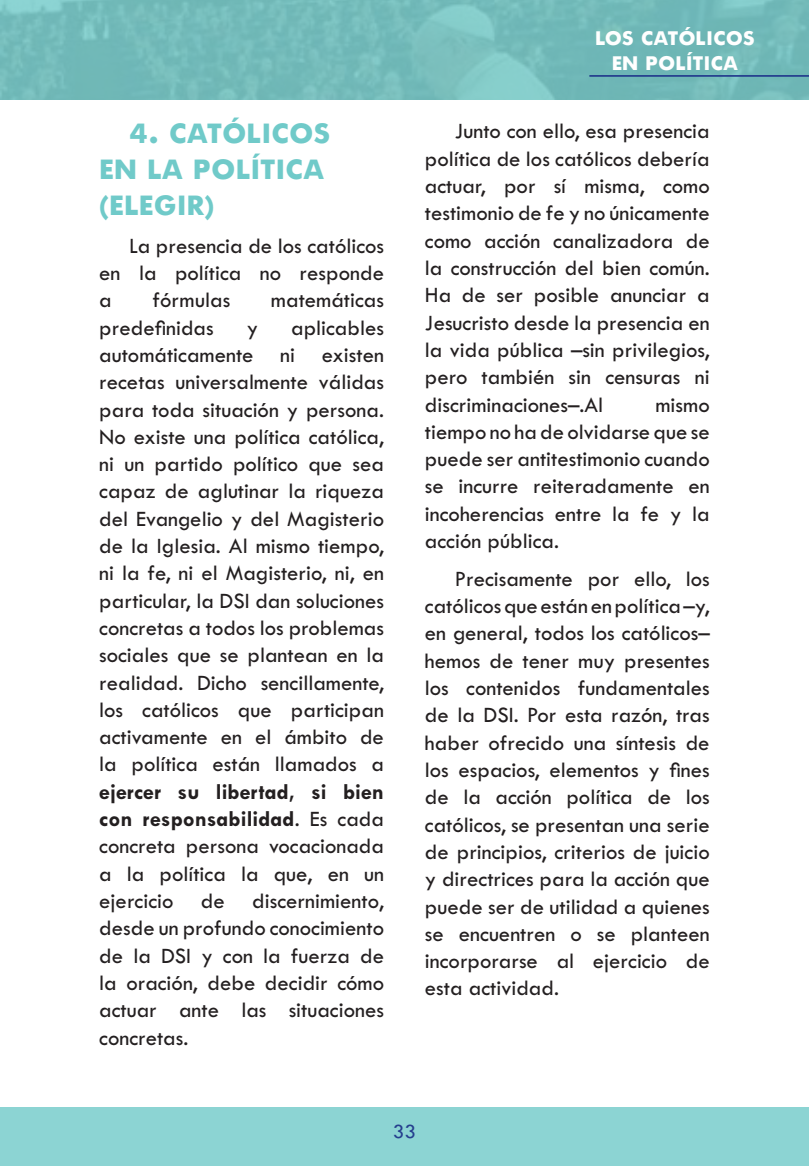
<style>
.page{position:relative;width:809px;height:1166px;background:#fff}
.page>*{position:absolute;margin:0;border:0;box-sizing:border-box;transform-origin:0 0}
.t1{font:800 29.75px/35.7px "Tw Cen MT Std";color:#70cac9}
.t2{font:22.75px/27.3px "Tw Cen MT Std";color:#231f20;text-align:justify}
.t3{font:800 21px/24.5px "Tw Cen MT Std";color:#fff;text-align:center}
.t4{font:21px "Tw Cen MT Std";color:#253f8e}
.s1{font-weight:700}
</style>
<div class="page">
<svg style="left:0;top:0;width:809px;height:99px;background:#74bbba"></svg>
<div style="left:0;top:1107px;width:809px;height:59px;background:#8cd4d3"></div>
<hr style="left:589px;top:75px;width:220px;height:2px;background:#253f8e">
<p class="t1" style="left:99px;top:115px;width:232px;text-indent:30px">4. CATÓLICOS<br>EN LA POLÍTICA (ELEGIR)</p>
<p class="t2" style="left:99px;top:232px;width:286px;text-indent:30px">La presencia de los católicos en la política no responde a</p>
<p class="t2" style="left:152px;top:287px;width:79px">fórmulas</p>
<p class="t2" style="left:271px;top:287px;width:115px">matemáticas</p>
<p class="t2" style="left:99px;top:314px;width:116px">predefinidas</p>
<p class="t2" style="left:247px;top:314px;width:13px">y</p>
<p class="t2" style="left:99px;top:314px;width:286px;text-indent:192px">aplicables automáticamente ni existen recetas universalmente válidas para toda situación y persona.<br>No existe una política católica, ni un partido político que sea capaz de aglutinar la riqueza del Evangelio y del Magisterio de la Iglesia. Al mismo tiempo, ni la fe, ni el Magisterio, ni, en particular, la DSI dan soluciones concretas a todos los problemas sociales que se plantean en la realidad. Dicho sencillamente, los católicos que participan activamente en el ámbito de la política están llamados a <span class="s1">ejercer su libertad, si bien con responsabilidad</span>. Es cada concreta persona vocacionada a la política la que, en un ejercicio de discernimiento, desde un profundo conocimiento de la DSI y con la fuerza de la oración, debe decidir cómo actuar ante las situaciones concretas.</p>
<p class="t3" style="left:595px;top:25px;width:161px">LOS CATÓLICOS<br>EN POLÍTICA</p>
<p class="t2" style="left:425px;top:118px;width:286px;text-indent:30px">Junto con ello, esa presencia política de los católicos debería actuar, por sí misma, como testimonio de fe y no únicamente como acción canalizadora de la construcción del bien común.<br>Ha de ser posible anunciar a Jesucristo desde la presencia en la vida pública –sin privilegios, pero también sin censuras ni discriminaciones–.Al</p>
<p class="t2" style="left:425px;top:391px;width:286px;text-indent:230px">mismo tiempo no ha de olvidarse que se puede ser antitestimonio cuando se incurre reiteradamente en incoherencias entre la fe y la acción pública.</p>
<p class="t2" style="left:425px;top:565px;width:286px;text-indent:30px">Precisamente por ello, los católicos que están en política –y, en general, todos los católicos– hemos de tener muy presentes los contenidos fundamentales de la DSI. Por esta razón, tras haber ofrecido una síntesis de los espacios, elementos y fines de la acción política de los católicos, se presentan una serie de principios, criterios de juicio y directrices para la acción que puede ser de utilidad a quienes se encuentren o se planteen incorporarse al ejercicio de esta actividad.</p>
<p class="t4" style="left:393px;top:1120px;width:25px">33</p>
</div>
